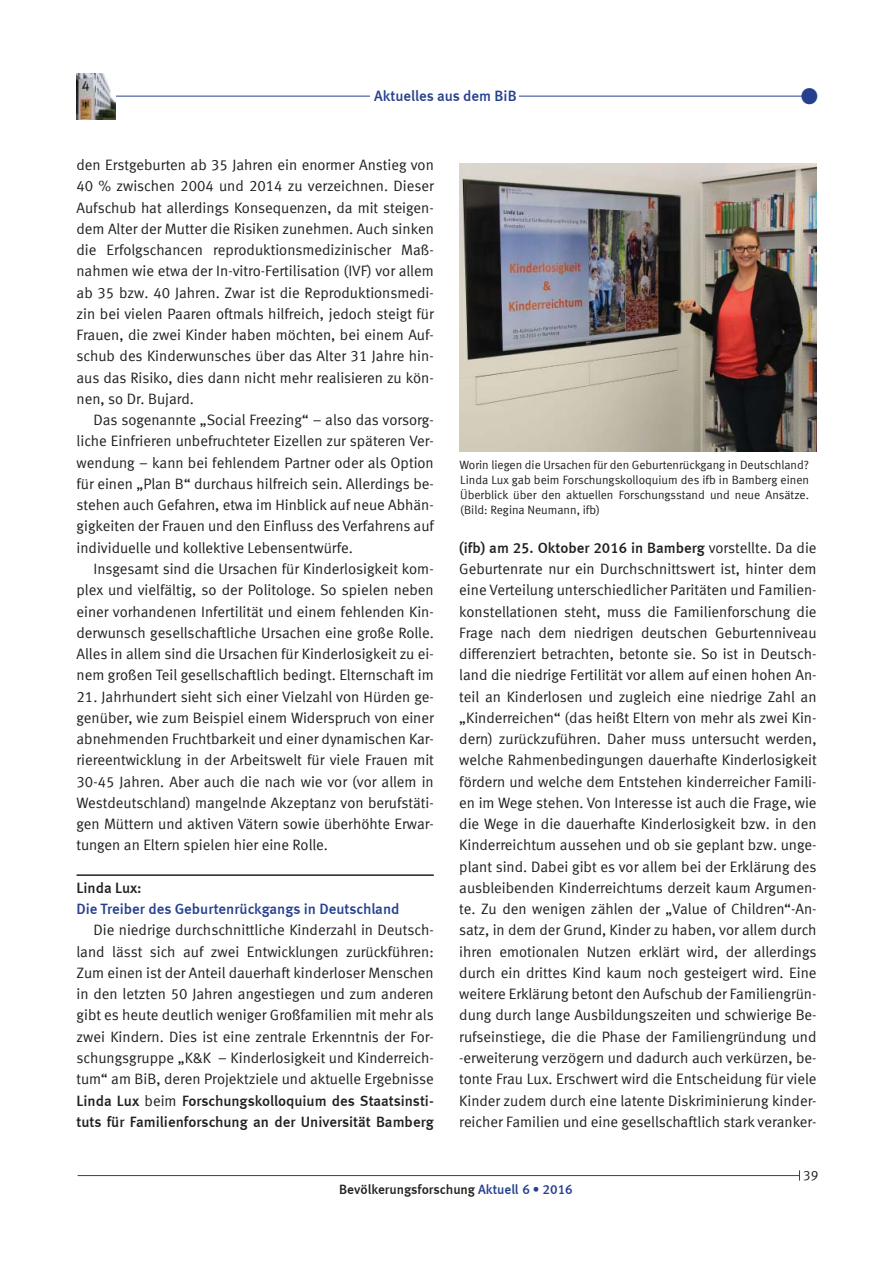
<style>
.page{position:relative;width:893px;height:1263px;background:#fff}
.page>*{position:absolute;margin:0;border:0;box-sizing:border-box;transform-origin:0 0}
.t1{font:45px "Meta Medium LF";color:#25408e}
.t2{font:15px/21.3px "Meta Normal LF";color:#231f20;text-align:justify}
.t3{font:15px/21.3px "Meta Medium LF";color:#231f20}
.t4{font:15px "Meta Medium LF";color:#25408e}
.t5{font:13.5px "Meta Medium LF";color:#231f20}
.t6{font:13.5px "Meta Normal LF";color:#231f20}
.t7{font:12px/15px "Meta Normal LF";color:#231f20;text-align:justify}
.s1{font-family:"Meta Normal LF"}
.s2{color:#25408e}
</style>
<div class="page">
<hr style="left:78px;top:1175px;width:721px;height:1px;background:#25408e">
<hr style="left:77px;top:96px;width:739px;height:1px;background:#25408e">
<div style="left:370px;top:83px;width:148px;height:21px;background:#fff"></div>
<img style="left:77px;top:73px;width:38px;height:47px">
<hr style="left:77px;top:874px;width:357px;height:2px;background:#231f20">
<img style="left:459px;top:164px;width:357px;height:287px">
<p class="t4" style="left:374px;top:87px;width:144px">Aktuelles aus dem BiB</p>
<h1 class="t1" style="left:798px;top:70px;width:24px">•</h1>
<p class="t2" style="left:77px;top:154px;width:359px">den Erstgeburten ab 35 Jahren ein enormer Anstieg von 40 % zwischen 2004 und 2014 zu verzeichnen. Dieser Aufschub hat allerdings Konsequenzen, da mit steigen&shy;dem Alter der Mutter die Risiken zunehmen. Auch sinken die Erfolgschancen reproduktionsmedizinischer Maß&shy;nahmen wie etwa der In-vitro-Fertilisation (IVF) vor allem ab 35 bzw. 40 Jahren. Zwar ist die Reproduktionsmedi&shy;zin bei vielen Paaren oftmals hilfreich, jedoch steigt für Frauen, die zwei Kinder haben möchten, bei einem Auf&shy;schub des Kinderwunsches über das Alter 31 Jahre hin&shy;aus das Risiko, dies dann nicht mehr realisieren zu kön&shy;nen, so Dr. Bujard.</p>
<p class="t2" style="left:77px;top:409px;width:359px;text-indent:17px">Das sogenannte „Social Freezing“ – also das vorsorg&shy;liche Einfrieren unbefruchteter Eizellen zur späteren Ver&shy;wendung – kann bei fehlendem Partner oder als Option für einen „Plan B“ durchaus hilfreich sein. Allerdings be&shy;stehen auch Gefahren, etwa im Hinblick auf neue Abhän&shy;gigkeiten der Frauen und den Einfluss des Verfahrens auf individuelle und kollektive Lebensentwürfe.</p>
<p class="t2" style="left:77px;top:558px;width:359px;text-indent:17px">Insgesamt sind die Ursachen für Kinderlosigkeit kom&shy;plex und vielfältig, so der Politologe. So spielen neben einer vorhandenen Infertilität und einem fehlenden Kin&shy;derwunsch gesellschaftliche Ursachen eine große Rolle.<br>Alles in allem sind die Ursachen für Kinderlosigkeit zu ei&shy;nem großen Teil gesellschaftlich bedingt. Elternschaft im</p>
<p class="t2" style="left:77px;top:686px;width:359px">21. Jahrhundert sieht sich einer Vielzahl von Hürden ge&shy;genüber, wie zum Beispiel einem Widerspruch von einer abnehmenden Fruchtbarkeit und einer dynamischen Kar&shy;riereentwicklung in der Arbeitswelt für viele Frauen mit 30-45 Jahren. Aber auch die nach wie vor (vor allem in Westdeutschland) mangelnde Akzeptanz von berufstäti&shy;gen Müttern und aktiven Vätern sowie überhöhte Erwar&shy;tungen an Eltern spielen hier eine Rolle.</p>
<p class="t3" style="left:77px;top:877px;width:67px">Linda Lux:</p>
<p class="t4" style="left:77px;top:900px;width:324px">Die Treiber des Geburtenrückgangs in Deutschland</p>
<p class="t2" style="left:77px;top:920px;width:359px;text-indent:17px">Die niedrige durchschnittliche Kinderzahl in Deutsch&shy;land lässt sich auf zwei Entwicklungen zurückführen:<br>Zum einen ist der Anteil dauerhaft kinderloser Menschen in den letzten 50 Jahren angestiegen und zum anderen gibt es heute deutlich weniger Großfamilien mit mehr als zwei Kindern. Dies ist eine zentrale Erkenntnis der For&shy;schungsgruppe „K&amp;K – Kinderlosigkeit und Kinderreich&shy;tum“ am BiB, deren Projektziele und aktuelle Ergebnisse</p>
<p class="t3" style="left:77px;top:1090px;width:359px">Linda Lux <span class="s1">beim</span> Forschungskolloquium des Staatsinsti&shy;tuts für Familienforschung an der Universität Bamberg</p>
<p class="t7" style="left:459px;top:457px;width:351px">Worin liegen die Ursachen für den Geburtenrückgang in Deutschland?<br>Linda Lux gab beim Forschungskolloquium des ifb in Bamberg einen Überblick über den aktuellen Forschungsstand und neue Ansätze. (Bild: Regina Neumann, ifb)</p>
<p class="t3" style="left:459px;top:537px;width:359px">(ifb) am 25. Oktober 2016 in Bamberg <span class="s1">vorstellte. Da die</span></p>
<p class="t2" style="left:459px;top:558px;width:359px">Geburtenrate nur ein Durchschnittswert ist, hinter dem eine Verteilung unterschiedlicher Paritäten und Familien&shy;konstellationen steht, muss die Familienforschung die Frage nach dem niedrigen deutschen Geburtenniveau differenziert betrachten, betonte sie. So ist in Deutsch&shy;land die niedrige Fertilität vor allem auf einen hohen An&shy;teil an Kinderlosen und zugleich eine niedrige Zahl an „Kinderreichen“ (das heißt Eltern von mehr als zwei Kin&shy;dern) zurückzuführen. Daher muss untersucht werden, welche Rahmenbedingungen dauerhafte Kinderlosigkeit fördern und welche dem Entstehen kinderreicher Famili&shy;en im Wege stehen. Von Interesse ist auch die Frage, wie die Wege in die dauerhafte Kinderlosigkeit bzw. in den Kinderreichtum aussehen und ob sie geplant bzw. unge&shy;plant sind. Dabei gibt es vor allem bei der Erklärung des ausbleibenden Kinderreichtums derzeit kaum Argumen&shy;te. Zu den wenigen zählen der „Value of Children“-An&shy;satz, in dem der Grund, Kinder zu haben, vor allem durch ihren emotionalen Nutzen erklärt wird, der allerdings durch ein drittes Kind kaum noch gesteigert wird. Eine weitere Erklärung betont den Aufschub der Familiengrün&shy;dung durch lange Ausbildungszeiten und schwierige Be&shy;rufseinstiege, die die Phase der Familiengründung und -erweiterung verzögern und dadurch auch verkürzen, be&shy;tonte Frau Lux. Erschwert wird die Entscheidung für viele Kinder zudem durch eine latente Diskriminierung kinder&shy;reicher Familien und eine gesellschaftlich stark veranker-</p>
<p class="t6" style="left:803px;top:1168px;width:17px">39</p>
<p class="t5" style="left:339px;top:1181px;width:235px">Bevölkerungsforschung <span class="s2">Aktuell 6 • 2016</span></p>
</div>
